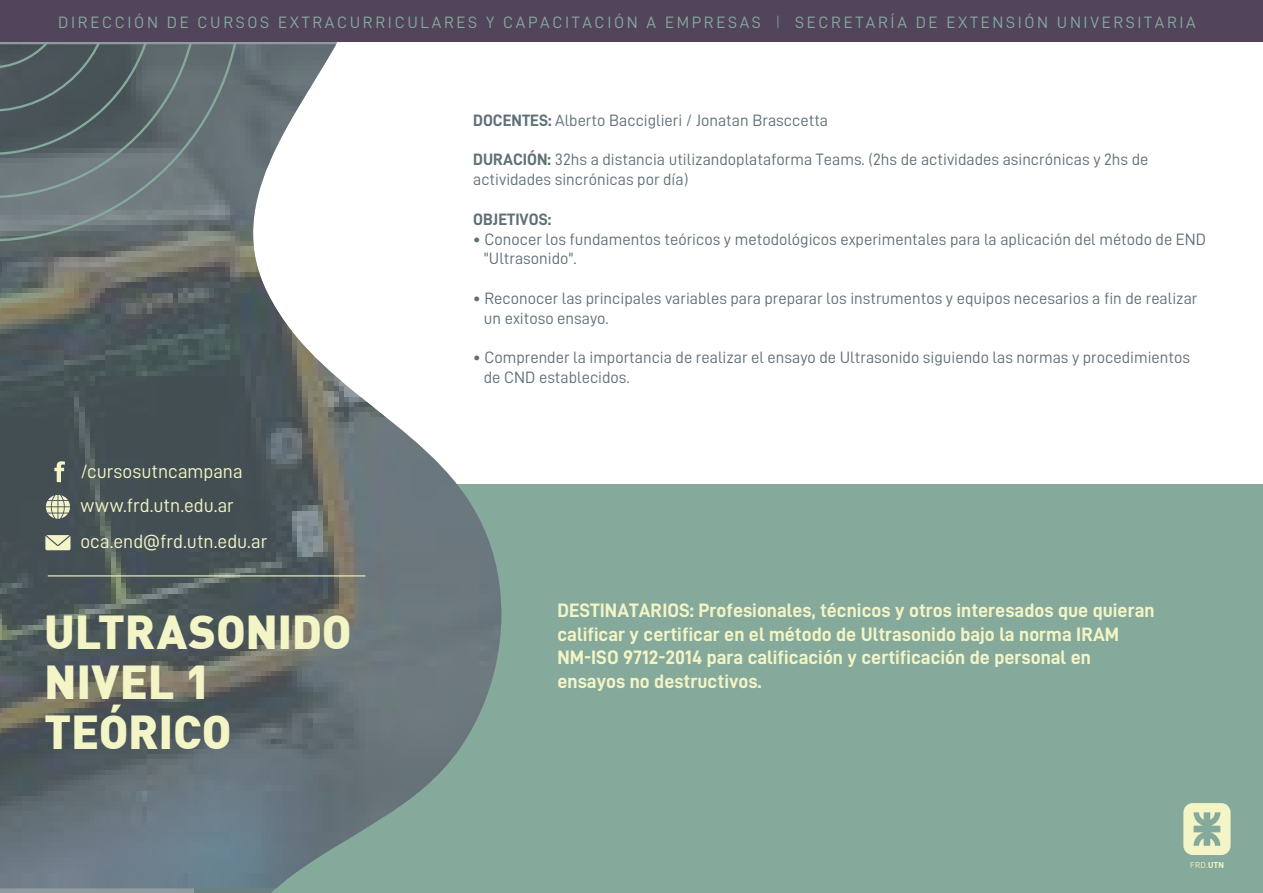
<style>
.page{position:relative;width:1263px;height:893px;background:#fff}
.page>*{position:absolute;margin:0;border:0;box-sizing:border-box;transform-origin:0 0}
.t1{font:900 46.65px/50.1px "DIN";letter-spacing:-.005em;color:#f3f5c6}
.t2{font:19.5px/23.4px "D DIN Bold";color:#f3f5c6}
.t3{font:19.35px/36.5px "D DIN";color:#f3f5c6}
.t4{font:16.5px/19.8px "D DIN";color:#607077}
.t5{font:16.5px "D DIN";letter-spacing:.16em;color:#85a99b}
.t6{font:16.5px "D DIN Bold";color:#607077}
.t7{font:8.7px "D DIN";color:#f3f5c6}
.s1{font-family:"Noto Sans TC";font-weight:300}
.s2{font-family:"D DIN Bold"}
</style>
<div class="page">
<div style="left:195px;top:485px;width:1068px;height:408px;background:#85a99b"></div>
<svg style="left:0;top:42px;width:509px;height:851px"></svg>
<svg style="left:0;top:42px;width:242px;height:199px;background:#6c777b"></svg>
<svg style="left:0;top:42px;width:199px;height:156px;background:#5d696d"></svg>
<div style="left:0;top:0;width:1263px;height:42px;background:#51445b"></div>
<svg style="left:46px;top:495px;width:24px;height:24px"></svg>
<svg style="left:45px;top:535px;width:26px;height:15px"></svg>
<svg style="left:54px;top:461px;width:11px;height:21px"></svg>
<hr style="left:48px;top:575px;width:317px;height:1px;background:#f3f5c6">
<svg style="left:1183px;top:803px;width:47px;height:52px"></svg>
<p class="t5" style="left:58px;top:14px;width:1139px">DIRECCIÓN DE CURSOS EXTRACURRICULARES Y CAPACITACIÓN A EMPRESAS <span class="s1">∣</span> SECRETARÍA DE EXTENSIÓN UNIVERSITARIA</p>
<p class="t3" style="left:80px;top:453px;width:164px">/cursosutncampana</p>
<p class="t3" style="left:80px;top:486px;width:188px">www.frd.utn.edu.ar oca.end@frd.utn.edu.ar</p>
<h1 class="t1" style="left:44px;top:604px;width:309px">ULTRASONIDO<br>NIVEL 1<br>TEÓRICO</h1>
<p class="t4" style="left:473px;top:110px;width:356px"><span class="s2">DOCENTES:</span> Alberto Bacciglieri / Jonatan Brasccetta</p>
<p class="t4" style="left:473px;top:149px;width:677px"><span class="s2">DURACIÓN:</span> 32hs a distancia utilizandoplataforma Teams. (2hs de actividades asincrónicas y 2hs de actividades sincrónicas por día)</p>
<p class="t6" style="left:473px;top:210px;width:80px">OBJETIVOS:</p>
<p class="t4" style="left:484px;top:229px;width:724px;text-indent:-11px"><span class="s2">•</span> Conocer los fundamentos teóricos y metodológicos experimentales para la aplicación del método de END "Ultrasonido".</p>
<p class="t4" style="left:484px;top:288px;width:715px;text-indent:-11px"><span class="s2">•</span> Reconocer las principales variables para preparar los instrumentos y equipos necesarios a fin de realizar un exitoso ensayo.</p>
<p class="t4" style="left:484px;top:347px;width:708px;text-indent:-11px"><span class="s2">•</span> Comprender la importancia de realizar el ensayo de Ultrasonido siguiendo las normas y procedimientos de CND establecidos.</p>
<p class="t2" style="left:557px;top:599px;width:599px">DESTINATARIOS: Profesionales, técnicos y otros interesados que quieran calificar y certificar en el método de Ultrasonido bajo la norma IRAM NM-ISO 9712-2014 para calificación y certificación de personal en ensayos no destructivos.</p>
<p class="t7" style="left:1190px;top:860px;width:35px">FRD.<span class="s2">UTN</span></p>
</div>
